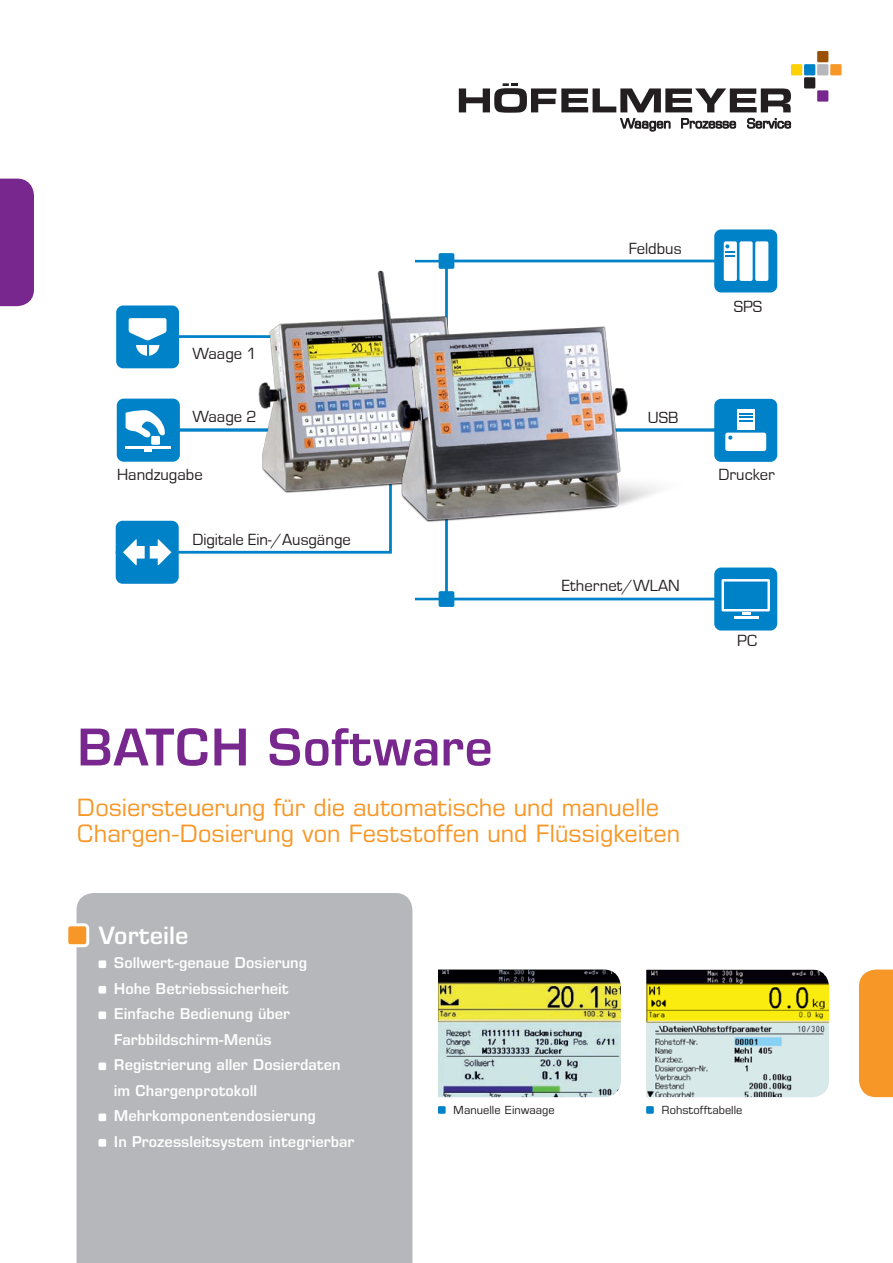
<style>
.page{position:relative;width:893px;height:1263px;background:#fff}
.page>*{position:absolute;margin:0;border:0;box-sizing:border-box;transform-origin:0 0}
.t1{font:600 51px "Eurostile LT Pro";color:#77278d}
.t2{font:24px/25.5px "Eurostile LT Pro";color:#f79727}
.t3{font:600 24px "Eurostile LT Pro";color:#fff}
.t4{font:16.65px "Eurostile T";color:#231f20}
.t5{font:600 15px/25.5px "Eurostile LT Pro";color:#fff}
.t6{font:11.25px "Eurostile LT Pro";letter-spacing:.005em;color:#231f20}
</style>
<div class="page">
<div style="left:859px;top:969px;width:34px;height:128px;background:#f79727"></div>
<div style="left:0;top:179px;width:34px;height:127px;background:#77278d"></div>
<div style="left:804px;top:77px;width:11px;height:12px;background:#231f20"></div>
<div style="left:804px;top:64px;width:11px;height:11px;background:#0082c8"></div>
<div style="left:817px;top:64px;width:11px;height:11px;background:#b6b7bb"></div>
<div style="left:817px;top:90px;width:11px;height:12px;background:#77278d"></div>
<div style="left:817px;top:51px;width:11px;height:11px;background:#9a5006"></div>
<div style="left:791px;top:64px;width:11px;height:11px;background:#fed105"></div>
<div style="left:830px;top:64px;width:11px;height:11px;background:#f79727"></div>
<svg style="left:459px;top:83px;width:332px;height:48px"></svg>
<div style="left:77px;top:893px;width:335px;height:370px;background:#b6b7bb"></div>
<div style="left:99px;top:960px;width:7px;height:8px;background:#fff;border-radius:2px"></div>
<div style="left:99px;top:986px;width:7px;height:7px;background:#fff;border-radius:2px"></div>
<div style="left:99px;top:1011px;width:7px;height:8px;background:#fff;border-radius:2px"></div>
<div style="left:99px;top:1062px;width:7px;height:8px;background:#fff;border-radius:2px"></div>
<div style="left:99px;top:1113px;width:7px;height:8px;background:#fff;border-radius:2px"></div>
<div style="left:99px;top:1139px;width:7px;height:8px;background:#fff;border-radius:2px"></div>
<div style="left:67px;top:925px;width:21px;height:21px;background:#f79727;border-radius:3px"></div>
<div style="left:65px;top:923px;width:24px;height:24px;border:3px solid #fff;border-radius:3px"></div>
<img style="left:438px;top:969px;width:183px;height:128px">
<div style="left:438px;top:1106px;width:8px;height:8px;background:#0082c8;border-radius:2px"></div>
<img style="left:646px;top:969px;width:183px;height:128px">
<div style="left:646px;top:1106px;width:8px;height:8px;background:#0082c8;border-radius:2px"></div>
<div style="left:714px;top:229px;width:63px;height:63px;background:#0082c8;border-radius:7px"></div>
<div style="left:755px;top:241px;width:13px;height:40px;background:#fff;border-radius:2px"></div>
<div style="left:739px;top:241px;width:14px;height:40px;background:#fff;border-radius:2px"></div>
<div style="left:724px;top:241px;width:13px;height:40px;background:#fff;border-radius:2px"></div>
<svg style="left:725px;top:244px;width:10px;height:9px"></svg>
<hr style="left:173px;top:335px;width:259px;height:3px;background:#0082c8">
<svg style="left:445px;top:583px;width:269px;height:19px"></svg>
<div style="left:714px;top:567px;width:63px;height:63px;background:#0082c8;border-radius:7px"></div>
<hr style="left:734px;top:616px;width:25px;height:3px;background:#fff">
<svg style="left:721px;top:583px;width:49px;height:32px"></svg>
<div style="left:116px;top:521px;width:63px;height:63px;background:#0082c8;border-radius:7px"></div>
<div style="left:439px;top:591px;width:15px;height:16px;background:#0082c8;border-radius:2px"></div>
<hr style="left:415px;top:598px;width:31px;height:2px;background:#0082c8">
<div style="left:116px;top:305px;width:63px;height:63px;background:#0082c8;border-radius:7px"></div>
<svg style="left:129px;top:318px;width:37px;height:38px"></svg>
<div style="left:117px;top:399px;width:63px;height:63px;background:#0082c8;border-radius:7px"></div>
<svg style="left:115px;top:410px;width:183px;height:155px"></svg>
<img style="left:232px;top:322px;width:66px;height:197px">
<img style="left:298px;top:253px;width:480px;height:330px">
<p class="t4" style="left:192px;top:345px;width:66px">Waage 1</p>
<p class="t4" style="left:192px;top:408px;width:66px">Waage 2</p>
<p class="t4" style="left:117px;top:466px;width:87px">Handzugabe</p>
<p class="t4" style="left:192px;top:531px;width:160px">Digitale Ein-/Ausgänge</p>
<p class="t4" style="left:629px;top:240px;width:54px">Feldbus</p>
<p class="t4" style="left:648px;top:409px;width:32px">USB</p>
<p class="t4" style="left:562px;top:577px;width:119px">Ethernet/WLAN</p>
<h1 class="t1" style="left:77px;top:716px;width:418px">BATCH Software</h1>
<h2 class="t2" style="left:77px;top:795px;width:605px">Dosiersteuerung für die automatische und manuelle<br>Chargen-Dosierung von Feststoffen und Flüssigkeiten</h2>
<p class="t4" style="left:734px;top:297px;width:30px">SPS</p>
<p class="t4" style="left:718px;top:466px;width:58px">Drucker</p>
<p class="t4" style="left:737px;top:631px;width:21px">PC</p>
<h2 class="t3" style="left:99px;top:921px;width:91px">Vorteile</h2>
<p class="t5" style="left:114px;top:950px;width:242px">Sollwert-genaue Dosierung<br>Hohe Betriebssicherheit<br>Einfache Bedienung über<br>Farbbildschirm-Menüs<br>Registrierung aller Dosierdaten im Chargenprotokoll<br>Mehrkomponentendosierung<br>In Prozessleitsystem integrierbar</p>
<p class="t6" style="left:453px;top:1103px;width:103px">Manuelle Einwaage</p>
<p class="t6" style="left:661px;top:1103px;width:83px">Rohstofftabelle</p>
</div>
